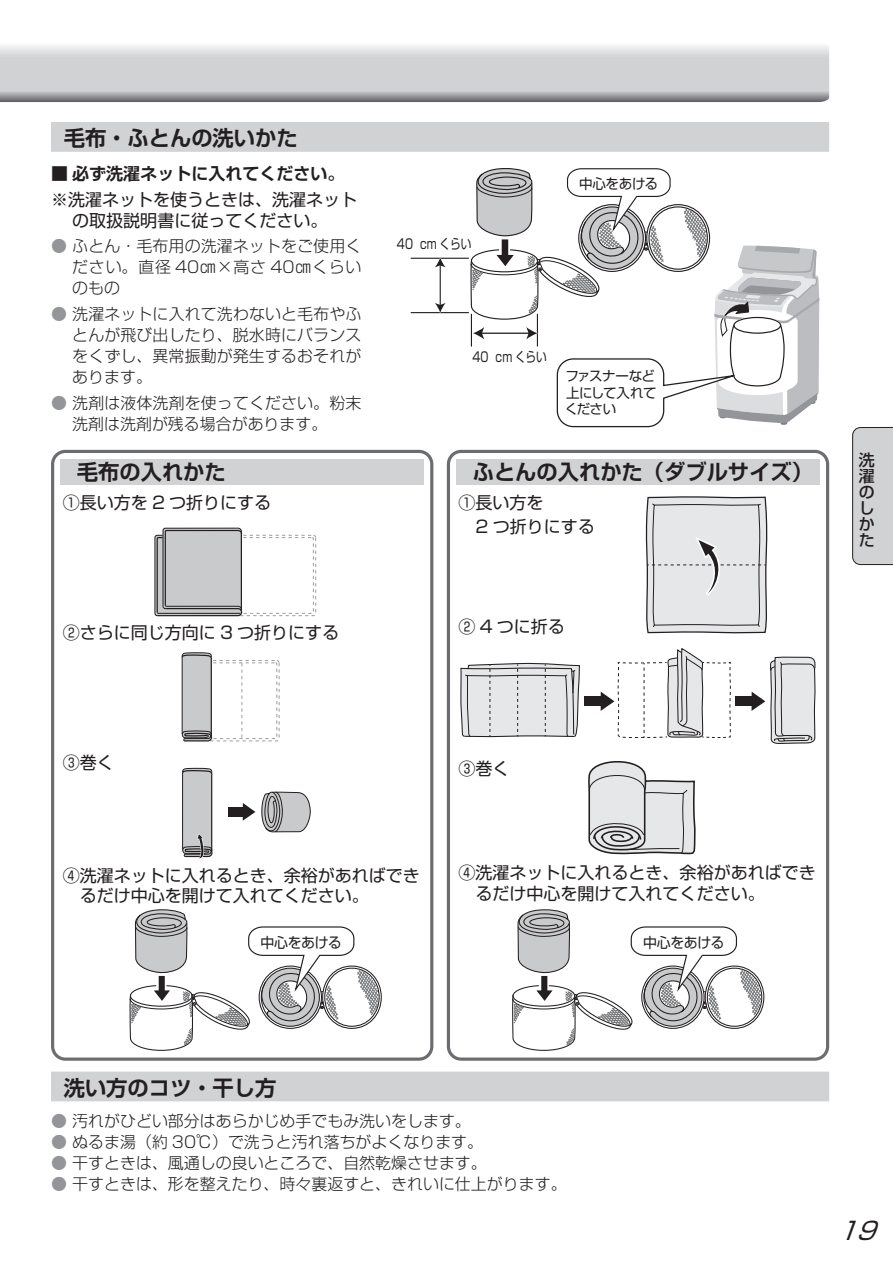
<style>
.page{position:relative;width:893px;height:1263px;background:#fff}
.page>*{position:absolute;margin:0;border:0;box-sizing:border-box;transform-origin:0 0}
.t1{font:italic 24.45px "Shin Go Pro";color:#231f20}
.t2{font:700 21.3px "Shin Go Pro De";color:#231f20}
.t3{font:16.95px/20.2px "Shin Go Pro";color:#231f20}
.t4{font:700 16.95px "Shin Go Pro De";color:#231f20}
.t5{font:300 15.9px/21.3px "Shin Go Pro";color:#231f20;text-align:justify}
.t6{font:500 15.9px/15.9px "Shin Go Pro";color:#231f20;text-align:justify}
.t7{font:14.4px "Shin Go Pro";letter-spacing:-.03em;color:#231f20;scale:.96 1}
.t8{font:14.1px "Shin Go Pro";letter-spacing:-.03em;color:#231f20;scale:.96 1}
.t9{font:13.5px/16.2px "Shin Go Pro";letter-spacing:-.01em;color:#231f20;text-align:justify}
.t10{font:13.5px "Shin Go Pro";letter-spacing:-.01em;color:#231f20;scale:.79 1}
.s1{font-weight:700;color:#939598}
</style>
<div class="page">
<div style="left:852px;top:427px;width:41px;height:138px;background:#d1d2d4"></div>
<div style="left:61px;top:459px;width:363px;height:26px;background:#d1d2d4"></div>
<div style="left:51px;top:450px;width:382px;height:611px;border:3px solid #6c6d70;border-radius:13px"></div>
<svg style="left:0;top:46px;width:829px;height:56px;background:#c8c9cb"></svg>
<svg style="left:155px;top:527px;width:161px;height:90px"></svg>
<svg style="left:181px;top:652px;width:99px;height:90px"></svg>
<svg style="left:182px;top:767px;width:31px;height:92px;background:#b2b2b3"></svg>
<svg style="left:261px;top:791px;width:49px;height:42px;background:#b2b2b4"></svg>
<svg style="left:243px;top:803px;width:12px;height:18px"></svg>
<div style="left:228px;top:807px;width:16px;height:9px;background:#231f20"></div>
<div style="left:51px;top:122px;width:778px;height:30px;background:#d1d2d4"></div>
<div style="left:51px;top:1071px;width:778px;height:30px;background:#d1d2d4"></div>
<hr style="left:411px;top:258px;width:58px;height:1px;background:#231f20">
<hr style="left:411px;top:312px;width:58px;height:1px;background:#231f20">
<hr style="left:440px;top:264px;width:1px;height:42px;background:#231f20">
<svg style="left:435px;top:258px;width:11px;height:9px"></svg>
<svg style="left:435px;top:303px;width:11px;height:10px"></svg>
<svg style="left:470px;top:168px;width:349px;height:260px"></svg>
<div style="left:456px;top:459px;width:364px;height:26px;background:#d1d2d4"></div>
<div style="left:447px;top:450px;width:382px;height:611px;border:3px solid #6c6d70;border-radius:13px"></div>
<svg style="left:460px;top:662px;width:120px;height:76px;background:#d6d6d8"></svg>
<div style="left:585px;top:696px;width:17px;height:10px;background:#231f20"></div>
<svg style="left:601px;top:496px;width:215px;height:248px"></svg>
<svg style="left:588px;top:761px;width:108px;height:94px;background:#d0d0d2"></svg>
<svg style="left:130px;top:909px;width:249px;height:142px"></svg>
<svg style="left:512px;top:909px;width:250px;height:142px"></svg>
<h2 class="t2" style="left:64px;top:121px;width:235px">毛布・ふとんの洗いかた</h2>
<p class="t4" style="left:51px;top:160px;width:295px">■ 必ず洗濯ネットに入れてください。</p>
<p class="t3" style="left:51px;top:187px;width:308px;line-height:21.3px;text-align:center">※洗濯ネットを使うときは、洗濯ネットの取扱説明書に従ってください。</p>
<p class="t5" style="left:72px;top:233px;width:291px;text-indent:-21px"><span class="s1">●</span> ふとん・毛布用の洗濯ネットをご使用ください。直径 40㎝×高さ 40㎝くらいのもの</p>
<p class="t5" style="left:72px;top:301px;width:291px;text-indent:-21px"><span class="s1">●</span> 洗濯ネットに入れて洗わないと毛布やふとんが飛び出したり、脱水時にバランスをくずし、異常振動が発生するおそれがあります。</p>
<p class="t5" style="left:72px;top:390px;width:291px;text-indent:-21px"><span class="s1">●</span> 洗剤は液体洗剤を使ってください。粉末洗剤は洗剤が残る場合があります。</p>
<h2 class="t2" style="left:77px;top:455px;width:150px">毛布の入れかた</h2>
<p class="t3" style="left:63px;top:491px;width:210px">①長い方を 2 つ折りにする</p>
<p class="t3" style="left:63px;top:620px;width:278px">②さらに同じ方向に 3 つ折りにする</p>
<p class="t10" style="left:397px;top:233px;width:96px">40 cm くらい</p>
<p class="t8" style="left:579px;top:172px;width:84px">中心をあける</p>
<p class="t10" style="left:472px;top:346px;width:96px">40 cm くらい</p>
<p class="t9" style="left:565px;top:367px;width:93px">ファスナーなど上にして入れてください</p>
<h2 class="t2" style="left:473px;top:455px;width:342px">ふとんの入れかた（ダブルサイズ）</h2>
<p class="t3" style="left:458px;top:489px;width:138px;line-height:23.4px">①長い方を<br>　2 つ折りにする</p>
<p class="t3" style="left:458px;top:614px;width:108px">② 4 つに折る</p>
<p class="t6" style="left:859px;top:450px;width:17px">洗濯のしかた</p>
<p class="t3" style="left:63px;top:750px;width:53px">③巻く</p>
<p class="t3" style="left:80px;top:863px;width:342px;text-indent:-17px">④洗濯ネットに入れるとき、余裕があればできるだけ中心を開けて入れてください。</p>
<p class="t3" style="left:458px;top:757px;width:53px">③巻く</p>
<p class="t3" style="left:476px;top:861px;width:342px;text-indent:-17px">④洗濯ネットに入れるとき、余裕があればできるだけ中心を開けて入れてください。</p>
<p class="t7" style="left:260px;top:930px;width:86px">中心をあける</p>
<p class="t7" style="left:643px;top:930px;width:86px">中心をあける</p>
<h2 class="t2" style="left:64px;top:1070px;width:214px">洗い方のコツ・干し方</h2>
<p class="t5" style="left:51px;top:1108px;width:421px"><span class="s1">●</span> 汚れがひどい部分はあらかじめ手でもみ洗いをします。</p>
<p class="t5" style="left:51px;top:1129px;width:434px"><span class="s1">●</span> ぬるま湯（約 30℃）で洗うと汚れ落ちがよくなります。</p>
<p class="t5" style="left:51px;top:1150px;width:437px"><span class="s1">●</span> 干すときは、風通しの良いところで、自然乾燥させます。</p>
<p class="t5" style="left:51px;top:1172px;width:517px"><span class="s1">●</span> 干すときは、形を整えたり、時々裏返すと、きれいに仕上がります。</p>
<h1 class="t1" style="left:838px;top:1211px;width:51px">19</h1>
</div>
